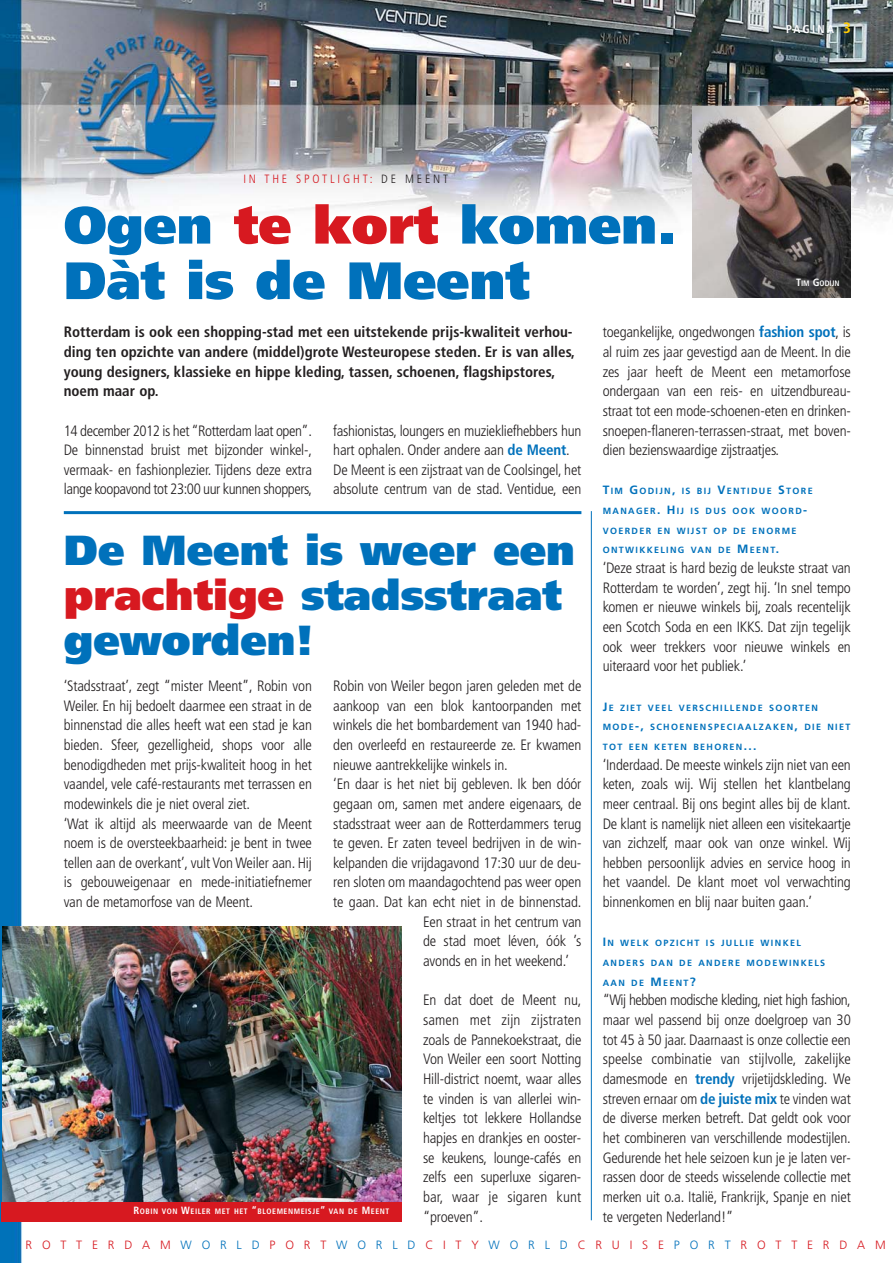
<style>
.page{position:relative;width:893px;height:1263px;background:#fff}
.page>*{position:absolute;margin:0;border:0;box-sizing:border-box;transform-origin:0 0}
.t1{font:900 52.5px/55.5px "Frutiger";color:#0071bb}
.t2{font:900 42px/45px "Frutiger";color:#0071bb}
.t3{font:300 condensed 15px/19.6px "Frutiger";letter-spacing:-.01em;color:#231f20;text-align:justify}
.t4{font:700 condensed 15px/19.6px "Frutiger";color:#231f20}
.t5{font:300 12px "Frutiger";letter-spacing:.815em;color:#d71920}
.t6{font:300 condensed 12px "Frutiger";letter-spacing:.24em;color:#d71920}
.t7{font:700 condensed 11.25px "Frutiger";letter-spacing:.21em;color:#fff}
.t8{font:700 9px/19.6px "Frutiger";letter-spacing:.15em;color:#0071bb}
.t9{font:700 condensed 7.8px "Frutiger";letter-spacing:.07em;color:#fff}
.s1{font-size:15px;color:#ffcb04}
.s2{color:#231f20}
.s3{color:#d71920}
.s4{font-weight:700;color:#0071bb}
.s5{font-size:12px}
.s6{font-size:10.5px}
.s7{color:#0071bb}
</style>
<div class="page">
<img style="left:0;top:0;width:892px;height:1263px">
<img style="left:692px;top:106px;width:158px;height:192px">
<img style="left:2px;top:927px;width:400px;height:275px">
<div style="left:1px;top:1202px;width:401px;height:20px;background:#d71920"></div>
<hr style="left:64px;top:511px;width:517px;height:3px;background:#0071bb">
<hr style="left:591px;top:511px;width:1px;height:709px;background:#0071bb">
<p class="t7" style="left:786px;top:24px;width:66px">PAGINA <span class="s1">3</span></p>
<p class="t6" style="left:243px;top:174px;width:206px">IN THE SPOTLIGHT: <span class="s2">DE MEENT</span></p>
<h1 class="t1" style="left:64px;top:202px;width:614px">Ogen <span class="s3">te kort</span> komen.<br>Dàt is de Meent</h1>
<p class="t3" style="left:602px;top:323px;width:250px">toegankelijke, ongedwongen <span class="s4">fashion spot</span>, is al ruim zes jaar gevestigd aan de Meent. In die zes jaar heeft de Meent een metamorfose ondergaan van een reis- en uitzendbureau&shy;straat tot een mode-schoenen-eten en drinken&shy;snoepen-flaneren-terrassen-straat, met boven&shy;dien bezienswaardige zijstraatjes.</p>
<p class="t8" style="left:602px;top:482px;width:211px"><span class="s5">T</span>IM <span class="s5">G</span>ODIJN<span class="s5">,</span> IS BIJ <span class="s5">V</span>ENTIDUE <span class="s5">S</span>TORE<br>MANAGER<span class="s5">. H</span>IJ IS DUS OOK WOORD<span class="s5">-<br></span>VOERDER EN WIJST OP DE ENORME<br>ONTWIKKELING VAN DE <span class="s5">M</span>EENT<span class="s5">.</span></p>
<p class="t3" style="left:602px;top:559px;width:250px">‘Deze straat is hard bezig de leukste straat van Rotterdam te worden’, zegt hij. ‘In snel tempo komen er nieuwe winkels bij, zoals recentelijk een Scotch Soda en een IKKS. Dat zijn tegelijk ook weer trekkers voor nieuwe winkels en uiteraard voor het publiek.’</p>
<p class="t8" style="left:602px;top:698px;width:249px"><span class="s5">J</span>E ZIET VEEL VERSCHILLENDE SOORTEN<br>MODE<span class="s5">-,</span> SCHOENENSPECIAALZAKEN<span class="s5">,</span> DIE NIET<br>TOT EEN KETEN BEHOREN<span class="s5">...</span></p>
<p class="t3" style="left:602px;top:756px;width:250px">‘Inderdaad. De meeste winkels zijn niet van een keten, zoals wij. Wij stellen het klantbelang meer centraal. Bij ons begint alles bij de klant.<br>De klant is namelijk niet alleen een visitekaartje van zichzelf, maar ook van onze winkel. Wij hebben persoonlijk advies en service hoog in het vaandel. De klant moet vol verwachting binnenkomen en blij naar buiten gaan.’</p>
<p class="t8" style="left:602px;top:934px;width:224px"><span class="s5">I</span>N WELK OPZICHT IS JULLIE WINKEL<br>ANDERS DAN DE ANDERE MODEWINKELS<br>AAN DE <span class="s5">M</span>EENT<span class="s5">?</span></p>
<p class="t3" style="left:602px;top:992px;width:250px">“Wij hebben modische kleding, niet high fashion, maar wel passend bij onze doelgroep van 30 tot 45 à 50 jaar. Daarnaast is onze collectie een speelse combinatie van stijlvolle, zakelijke damesmode en <span class="s4">trendy</span> vrijetijdskleding. We streven ernaar om <span class="s4">de juiste mix</span> te vinden wat de diverse merken betreft. Dat geldt ook voor het combineren van verschillende modestijlen.<br>Gedurende het hele seizoen kun je je laten ver&shy;rassen door de steeds wisselende collectie met merken uit o.a. Italië, Frankrijk, Spanje en niet te vergeten Nederland!”</p>
<p class="t9" style="left:796px;top:280px;width:45px"><span class="s6">T</span>IM <span class="s6">G</span>ODIJN</p>
<p class="t4" style="left:64px;top:323px;width:513px">Rotterdam is ook een shopping-stad met een uitstekende prijs-kwaliteit verhou&shy;ding ten opzichte van andere (middel)grote Westeuropese steden. Er is van alles, young designers, klassieke en hippe kleding, tassen, schoenen, flagshipstores, noem maar op.</p>
<p class="t3" style="left:64px;top:422px;width:250px">14 december 2012 is het “Rotterdam laat open”.<br>De binnenstad bruist met bijzonder winkel-, vermaak- en fashionplezier. Tijdens deze extra lange koopavond tot 23:00 uur kunnen shoppers,</p>
<p class="t3" style="left:333px;top:422px;width:250px;text-align:left">fashionistas, loungers en muziekliefhebbers hun hart ophalen. Onder andere aan <span class="s4">de Meent</span>.<br>De Meent is een zijstraat van de Coolsingel, het absolute centrum van de stad. Ventidue, een</p>
<h2 class="t2" style="left:64px;top:531px;width:512px">De Meent is weer een <span class="s3">prachtige</span> stadsstraat geworden!</h2>
<p class="t3" style="left:333px;top:677px;width:250px;text-align:left">Robin von Weiler begon jaren geleden met de aankoop van een blok kantoorpanden met winkels die het bombardement van 1940 had&shy;den overleefd en restaureerde ze. Er kwamen nieuwe aantrekkelijke winkels in.<br>‘En daar is het niet bij gebleven. Ik ben dóór gegaan om, samen met andere eigenaars, de stadsstraat weer aan de Rotterdammers terug te geven. Er zaten teveel bedrijven in de win&shy;kelpanden die vrijdagavond 17:30 uur de deu&shy;ren sloten om maandagochtend pas weer open te gaan. Dat kan echt niet in de binnenstad.</p>
<p class="t3" style="left:64px;top:677px;width:250px;text-align:left">‘Stadsstraat’, zegt “mister Meent”, Robin von Weiler. En hij bedoelt daarmee een straat in de binnenstad die alles heeft wat een stad je kan bieden. Sfeer, gezelligheid, shops voor alle benodigdheden met prijs-kwaliteit hoog in het vaandel, vele café-restaurants met terrassen en modewinkels die je niet overal ziet.<br>‘Wat ik altijd als meerwaarde van de Meent noem is de oversteekbaarheid: je bent in twee tellen aan de overkant’, vult Von Weiler aan. Hij is gebouweigenaar en mede-initiatiefnemer van de metamorfose van de Meent.</p>
<p class="t3" style="left:423px;top:913px;width:160px">Een straat in het centrum van de stad moet léven, óók ’s avonds en in het weekend.’</p>
<p class="t3" style="left:423px;top:992px;width:160px">En dat doet de Meent nu, samen met zijn zijstraten zoals de Pannekoekstraat, die Von Weiler een soort Notting Hill-district noemt, waar alles te vinden is van allerlei win&shy;keltjes tot lekkere Hollandse hapjes en drankjes en ooster&shy;se keukens, lounge-cafés en zelfs een superluxe sigaren&shy;bar, waar je sigaren kunt “proeven”.</p>
<p class="t9" style="left:133px;top:1209px;width:257px"><span class="s6">R</span>OBIN VON <span class="s6">W</span>EILER MET HET <span class="s6">“</span>BLOEMENMEISJE<span class="s6">”</span> VAN DE <span class="s6">M</span>EENT</p>
<p class="t5" style="left:26px;top:1240px;width:861px">ROTTERDAM<span class="s7">WORLD</span>PORT<span class="s7">WORLD</span>CITY<span class="s7">WORLD</span>CRUISE<span class="s7">PORT</span>ROTTERDAM</p>
</div>
